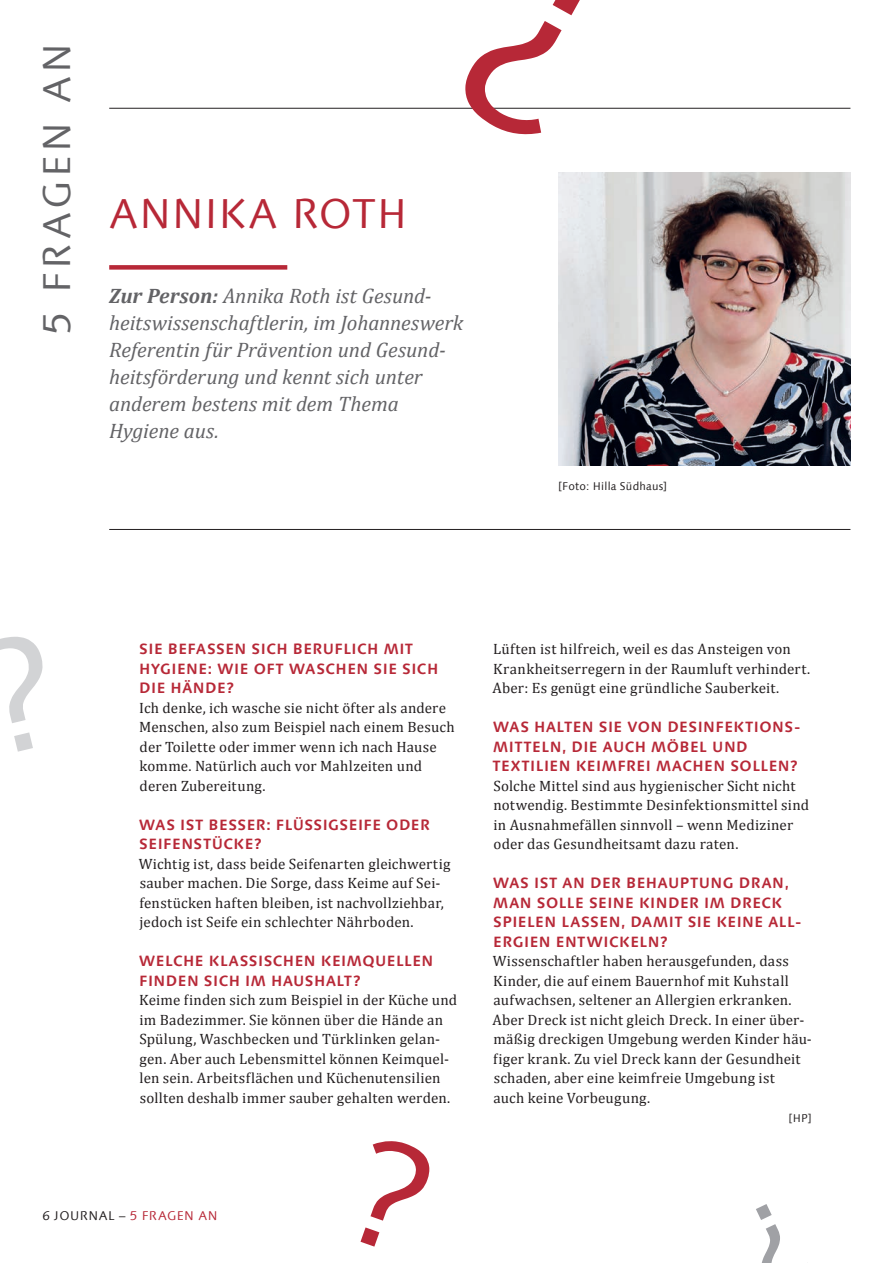
<style>
.page{position:relative;width:893px;height:1263px;background:#fff}
.page>*{position:absolute;margin:0;border:0;box-sizing:border-box;transform-origin:0 0}
.t1{font:42px "Linotype Syntax Com";letter-spacing:.01em;color:#b72837}
.t2{font:39px "Linotype Syntax Com";letter-spacing:.09em;color:#636366}
.t3{font:italic 21px/27px "Cambria";color:#636366}
.t4{font:15px/19.5px "Cambria";letter-spacing:.015em;color:#231f20}
.t5{font:700 15px/19.5px "Linotype Syntax Com";letter-spacing:.03em;color:#b72837}
.t6{font:12.75px "Linotype Syntax Com";letter-spacing:.04em;color:#231f20}
.t7{font:11.25px "Linotype Syntax Com";letter-spacing:.02em;color:#231f20}
.s1{font-weight:700}
.s2{color:#b72837}
</style>
<div class="page">
<svg style="left:0;top:637px;width:43px;height:115px"></svg>
<svg style="left:756px;top:1204px;width:24px;height:59px"></svg>
<svg style="left:360px;top:1141px;width:70px;height:105px"></svg>
<div style="left:109px;top:265px;width:178px;height:5px;background:#b72837"></div>
<hr style="left:109px;top:529px;width:741px;height:1px;background:#231f20">
<hr style="left:109px;top:108px;width:741px;height:1px;background:#231f20">
<img style="left:558px;top:173px;width:292px;height:292px">
<svg style="left:465px;top:0;width:117px;height:135px"></svg>
<h2 class="t2" style="left:32px;top:335px;width:294px;rotate:-90deg">5 FRAGEN AN</h2>
<h1 class="t1" style="left:109px;top:187px;width:300px">ANNIKA ROTH</h1>
<h3 class="t3" style="left:109px;top:281px;width:355px"><span class="s1">Zur Person:</span> Annika Roth ist Gesund&shy;heitswissenschaftlerin, im Johanneswerk<br>Referentin für Prävention und Gesund&shy;heitsförderung und kennt sich unter anderem bestens mit dem Thema<br>Hygiene aus.</h3>
<p class="t7" style="left:558px;top:479px;width:111px">[Foto: Hilla Südhaus]</p>
<p class="t5" style="left:139px;top:639px;width:301px">SIE BEFASSEN SICH BERUFLICH MIT<br>HYGIENE: WIE OFT WASCHEN SIE SICH<br>DIE HÄNDE?</p>
<p class="t4" style="left:139px;top:698px;width:317px">Ich denke, ich wasche sie nicht öfter als andere Menschen, also zum Beispiel nach einem Besuch der Toilette oder immer wenn ich nach Hause komme. Natürlich auch vor Mahlzeiten und deren Zubereitung.</p>
<p class="t5" style="left:139px;top:814px;width:293px">WAS IST BESSER: FLÜSSIGSEIFE ODER<br>SEIFENSTÜCKE?</p>
<p class="t4" style="left:139px;top:854px;width:313px">Wichtig ist, dass beide Seifenarten gleichwertig sauber machen. Die Sorge, dass Keime auf Sei&shy;fenstücken haften bleiben, ist nachvollziehbar, jedoch ist Seife ein schlechter Nährboden.</p>
<p class="t5" style="left:139px;top:951px;width:296px">WELCHE KLASSISCHEN KEIMQUELLEN<br>FINDEN SICH IM HAUSHALT?</p>
<p class="t4" style="left:139px;top:990px;width:320px">Keime finden sich zum Beispiel in der Küche und im Badezimmer. Sie können über die Hände an Spülung, Waschbecken und Türklinken gelan&shy;gen. Aber auch Lebensmittel können Keimquel&shy;len sein. Arbeitsflächen und Küchenutensilien sollten deshalb immer sauber gehalten werden.</p>
<p class="t6" style="left:43px;top:1207px;width:177px">6 JOURNAL – <span class="s2">5 FRAGEN AN</span></p>
<p class="t4" style="left:492px;top:639px;width:319px">Lüften ist hilfreich, weil es das Ansteigen von<br>Krankheitserregern in der Raumluft verhindert.<br>Aber: Es genügt eine gründliche Sauberkeit.</p>
<p class="t5" style="left:492px;top:717px;width:309px">WAS HALTEN SIE VON DESINFEKTIONS-<br>MITTELN, DIE AUCH MÖBEL UND<br>TEXTILIEN KEIMFREI MACHEN SOLLEN?</p>
<p class="t4" style="left:493px;top:776px;width:317px">Solche Mittel sind aus hygienischer Sicht nicht notwendig. Bestimmte Desinfektionsmittel sind in Ausnahmefällen sinnvoll – wenn Mediziner oder das Gesundheitsamt dazu raten.</p>
<p class="t5" style="left:493px;top:873px;width:310px">WAS IST AN DER BEHAUPTUNG DRAN,<br>MAN SOLLE SEINE KINDER IM DRECK<br>SPIELEN LASSEN, DAMIT SIE KEINE ALL-<br>ERGIEN ENTWICKELN?</p>
<p class="t4" style="left:492px;top:951px;width:321px">Wissenschaftler haben herausgefunden, dass Kinder, die auf einem Bauernhof mit Kuhstall aufwachsen, seltener an Allergien erkranken.<br>Aber Dreck ist nicht gleich Dreck. In einer über&shy;mäßig dreckigen Umgebung werden Kinder häu&shy;figer krank. Zu viel Dreck kann der Gesundheit schaden, aber eine keimfreie Umgebung ist<br>auch keine Vorbeugung.</p>
<p class="t7" style="left:789px;top:1111px;width:25px">[HP]</p>
</div>
